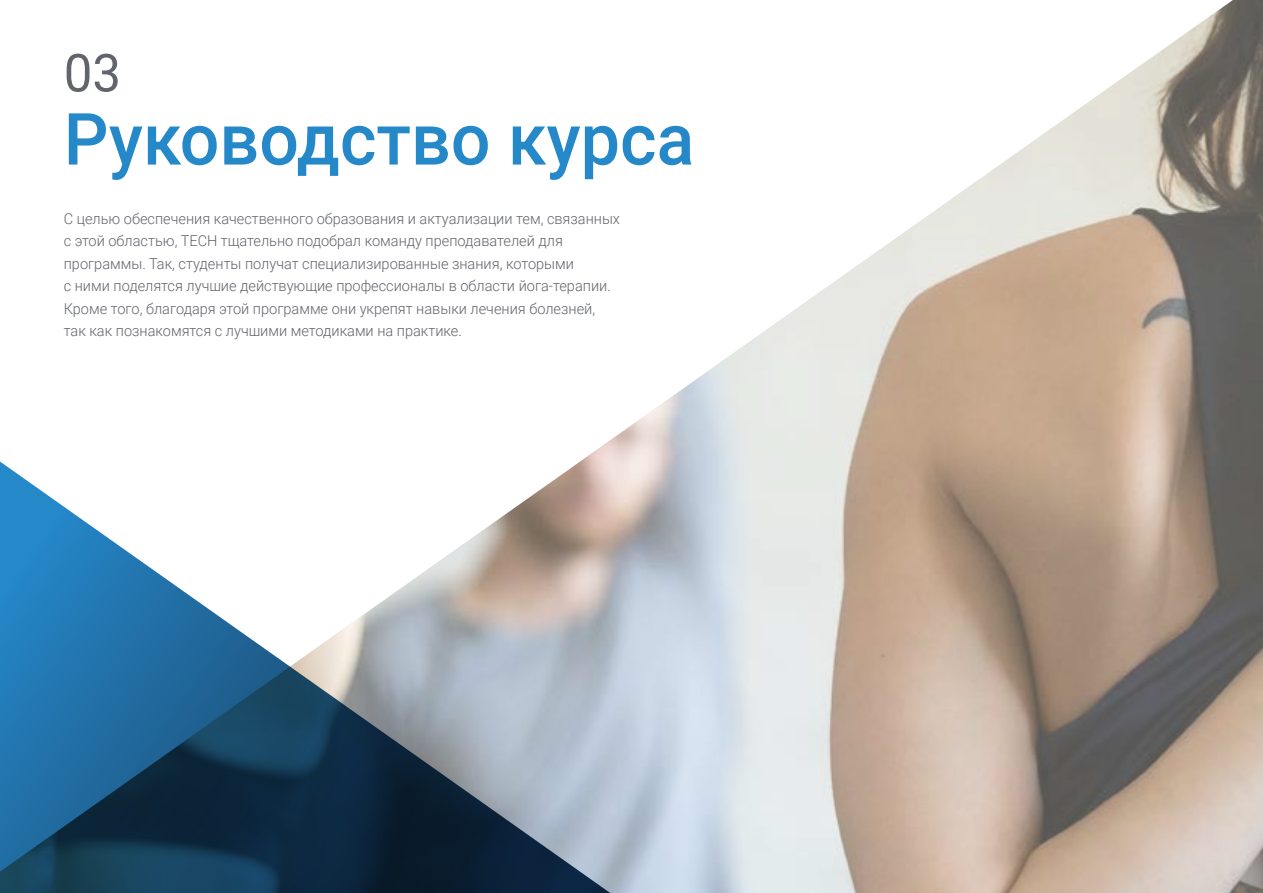
<style>
.page{position:relative;width:1263px;height:893px;background:#fff}
.page>*{position:absolute;margin:0;border:0;box-sizing:border-box;transform-origin:0 0}
.t1{font:500 72px "Roboto";color:#2488c9}
.t2{font:52.5px "Roboto";color:#61646a}
.t3{font:300 15px/22.5px "Roboto";color:#61646a}
</style>
<div class="page">
<img style="left:602px;top:0;width:661px;height:893px">
<svg style="left:0;top:446px;width:640px;height:447px"></svg>
<h2 class="t2" style="left:64px;top:36px;width:59px">03</h2>
<h1 class="t1" style="left:64px;top:89px;width:632px">Руководство курса</h1>
<p class="t3" style="left:64px;top:207px;width:558px">С целью обеспечения качественного образования и актуализации тем, связанных с этой областью, TECH тщательно подобрал команду преподавателей для программы. Так, студенты получат специализированные знания, которыми<br>с ними поделятся лучшие действующие профессионалы в области йога-терапии.<br>Кроме того, благодаря этой программе они укрепят навыки лечения болезней, так как познакомятся с лучшими методиками на практике.</p>
</div>
